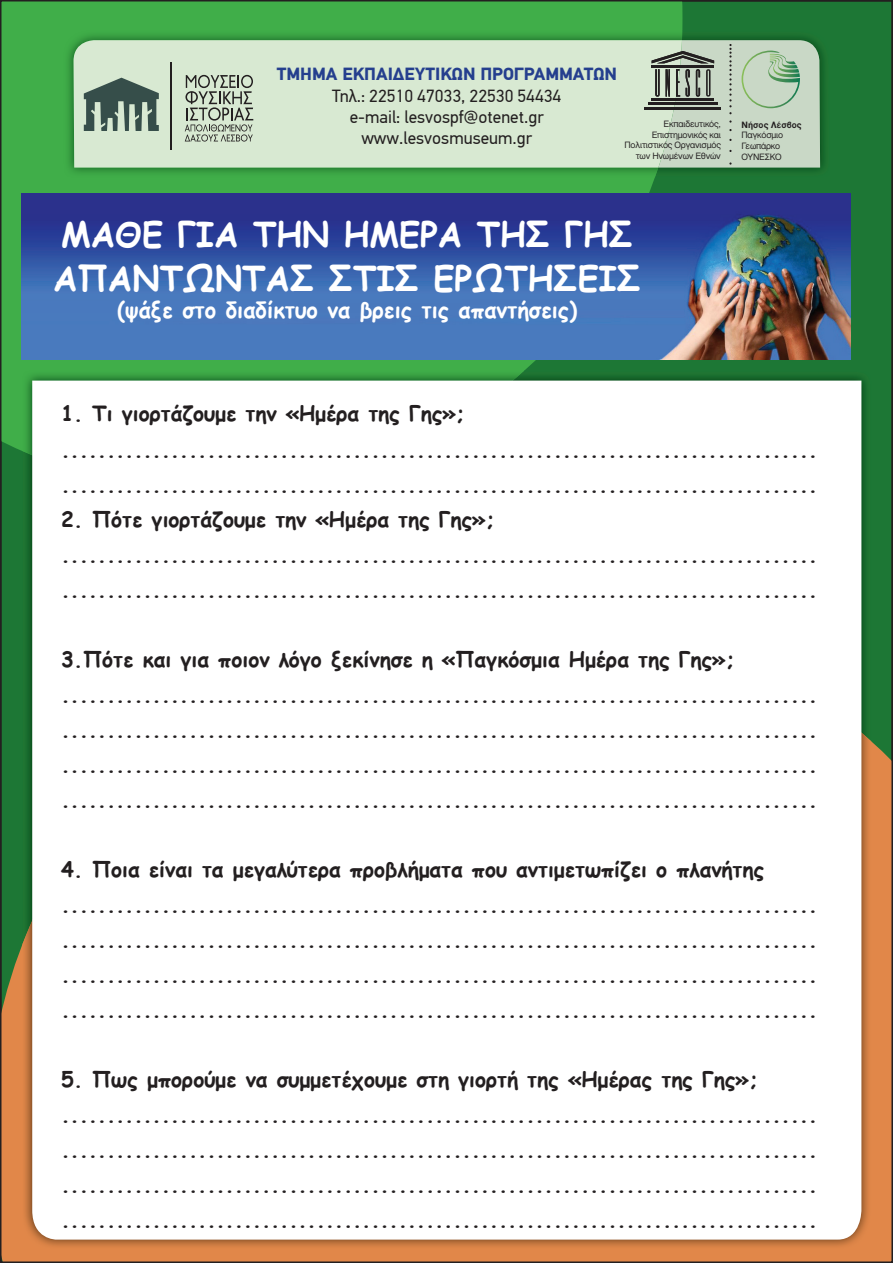
<style>
.page{position:relative;width:893px;height:1263px;background:#fff}
.page>*{position:absolute;margin:0;border:0;box-sizing:border-box;transform-origin:0 0}
.t1{font:700 34.5px/43.2px "Comic Sans MS";color:#fff}
.t2{font:700 22.5px "Comic Sans MS";color:#fff}
.t3{font:700 21px/35px "Comic Sans MS";color:#231f20}
.t4{font:17.55px/21.1px "PF Din Text Pro";color:#231f20;text-align:center}
.t5{font:700 17.55px "PF Din Text Pro";color:#253f8e}
.t6{font:8.85px/10.6px "Gr Helvetica";letter-spacing:-.03em;color:#231f20}
.t7{font:700 8.85px "Gr Helvetica";color:#231f20}
</style>
<div class="page">
<div style="left:1px;top:1px;width:891px;height:1261px;background:#1d7735"></div>
<div style="left:3px;top:3px;width:679px;height:448px;background:#40ae49"></div>
<svg style="left:3px;top:741px;width:887px;height:519px;fill:#e18749"></svg>
<img style="left:23px;top:490px;width:9px;height:437px">
<img style="left:819px;top:376px;width:47px;height:291px">
<img style="left:766px;top:376px;width:53px;height:5px">
<img style="left:659px;top:371px;width:107px;height:10px">
<img style="left:524px;top:371px;width:135px;height:10px">
<img style="left:23px;top:371px;width:501px;height:119px">
<img style="left:23px;top:927px;width:742px;height:322px">
<img style="left:765px;top:667px;width:106px;height:582px">
<div style="left:32px;top:381px;width:829px;height:858px;background:#fff"></div>
<img style="left:682px;top:31px;width:143px;height:141px">
<img style="left:64px;top:31px;width:618px;height:146px">
<div style="left:74px;top:40px;width:578px;height:128px;background:#d8e9d2"></div>
<hr style="left:648px;top:103px;width:69px;height:2px;background:#231f20">
<hr style="left:645px;top:107px;width:76px;height:3px;background:#231f20">
<svg style="left:652px;top:40px;width:168px;height:128px;background:#b7c7b5"></svg>
<svg style="left:84px;top:78px;width:75px;height:53px;background:#73887d"></svg>
<svg style="left:185px;top:75px;width:68px;height:67px;background:#a7b3a2"></svg>
<hr style="left:170px;top:62px;width:2px;height:88px;background:#231f20">
<img style="left:21px;top:193px;width:829px;height:166px">
<p class="t5" style="left:277px;top:64px;width:342px">ΤΜΗΜΑ ΕΚΠΑΙ∆ΕΥΤΙΚΩΝ ΠΡΟΓΡΑΜΜΑΤΩΝ</p>
<p class="t4" style="left:332px;top:85px;width:231px">Τηλ.: 22510 47033, 22530 54434 e-mail: lesvospf@otenet.gr www.lesvosmuseum.gr</p>
<p class="t6" style="left:624px;top:119px;width:98px;text-align:right">Εκπαιδευτικός,<br>Επιστημονικός και<br>Πολιτιστικός Οργανισμός των Ηνωμένων Εθνών</p>
<p class="t7" style="left:742px;top:120px;width:62px">Νήσος Λέσβος</p>
<p class="t6" style="left:742px;top:130px;width:43px">Παγκόσμιο<br>Γεωπάρκο<br>ΟΥΝΕΣΚΟ</p>
<h1 class="t1" style="left:53px;top:212px;width:590px">ΜΑΘΕ ΓΙΑ ΤΗΝ ΗΜΕΡΑ ΤΗΣ ΓΗΣ<br>ΑΠΑΝΤΩΝΤΑΣ ΣΤΙΣ ΕΡΩΤΗΣΕΙΣ</h1>
<p class="t2" style="left:117px;top:293px;width:461px">(ψάξε στο διαδίκτυο να βρεις τις απαντήσεις)</p>
<p class="t3" style="left:61px;top:396px;width:758px">1. Τι γιορτάζουμε την «Ημέρα της Γης»; ................................................................................... ...................................................................................</p>
<p class="t3" style="left:61px;top:501px;width:758px">2. Πότε γιορτάζουμε την «Ημέρα της Γης»; ................................................................................... ...................................................................................</p>
<p class="t3" style="left:61px;top:641px;width:758px">3.Πότε και για ποιον λόγο ξεκίνησε η «Παγκόσμια Ημέρα της Γης»; ................................................................................... ................................................................................... ................................................................................... ...................................................................................</p>
<p class="t3" style="left:61px;top:851px;width:758px">4. Ποια είναι τα μεγαλύτερα προβλήματα που αντιμετωπίζει ο πλανήτης ................................................................................... ................................................................................... ................................................................................... ...................................................................................</p>
<p class="t3" style="left:61px;top:1061px;width:758px">5. Πως μπορούμε να συμμετέχουμε στη γιορτή της «Ημέρας της Γης»; ................................................................................... ................................................................................... ................................................................................... ...................................................................................</p>
</div>
